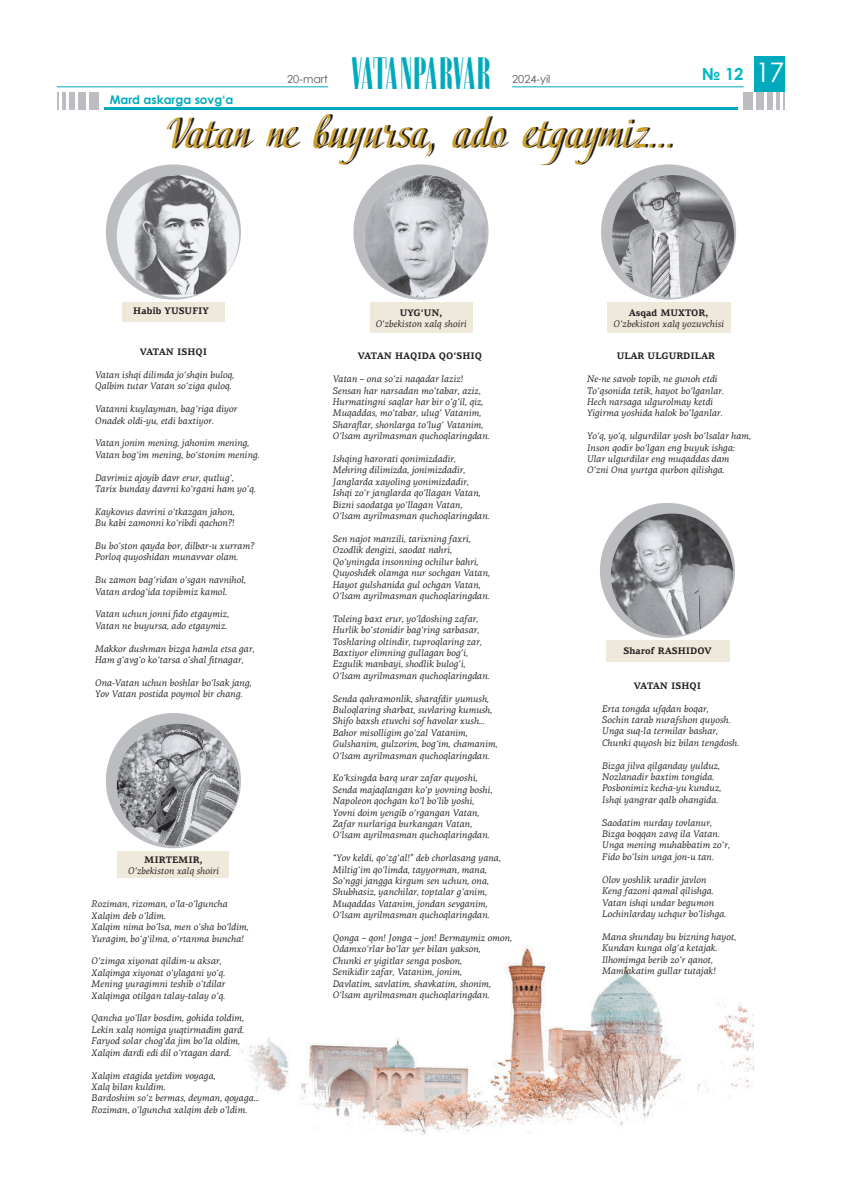
<style>
.page{position:relative;width:842px;height:1191px;background:#fff}
.page>*{position:absolute;margin:0;border:0;box-sizing:border-box;transform-origin:0 0}
.t1{font:44.1px "Zabatana Poster";letter-spacing:-.035em;color:#00aabc;scale:.81 1}
.t2{font:42.9px "Adventure";color:#231f20;scale:.83 1}
.t3{font:42.9px "Adventure";color:#cd9f2b;scale:.83 1}
.t4{font:700 16.6px "Century Gothic";color:#00b7c7}
.t5{font:700 12px "Century Gothic";color:#00aabc}
.t6{font:11px "Century Gothic";color:#57585a}
.t7{font:italic 9.5px/11.4px "PF Agora Serif Pro UZ";color:#231f20}
.t8{font:700 9.5px "PF Agora Serif Pro UZ";color:#231f20}
.s1{font-weight:400;font-size:27px;color:#fff}
</style>
<div class="page">
<div style="left:754px;top:57px;width:31px;height:35px;background:#00aabc"></div>
<hr style="left:512px;top:86px;width:232px;height:1px;background:#00aabc">
<hr style="left:57px;top:86px;width:271px;height:1px;background:#00aabc">
<div style="left:90px;top:93px;width:9px;height:17px;background:#bcbdc0"></div>
<div style="left:79px;top:93px;width:7px;height:17px;background:#bcbdc0"></div>
<div style="left:70px;top:93px;width:5px;height:17px;background:#bcbdc0"></div>
<hr style="left:62px;top:93px;width:4px;height:17px;background:#bcbdc0">
<div style="left:743px;top:93px;width:9px;height:17px;background:#bcbdc0"></div>
<div style="left:756px;top:93px;width:7px;height:17px;background:#bcbdc0"></div>
<div style="left:767px;top:93px;width:5px;height:17px;background:#bcbdc0"></div>
<hr style="left:776px;top:93px;width:4px;height:17px;background:#bcbdc0">
<hr style="left:104px;top:108px;width:634px;height:2px;background:#00aabc">
<img style="left:240px;top:945px;width:514px;height:189px">
<div style="left:122px;top:302px;width:103px;height:20px;background:#efe9dc"></div>
<div style="left:370px;top:302px;width:102px;height:31px;background:#efe9dc"></div>
<div style="left:607px;top:302px;width:123px;height:31px;background:#efe9dc"></div>
<div style="left:606px;top:640px;width:124px;height:22px;background:#efe9dc"></div>
<div style="left:118px;top:851px;width:111px;height:27px;background:#efe9dc"></div>
<div style="left:106px;top:164px;width:135px;height:136px;background:#bcbdc0;border-radius:50%"></div>
<div style="left:117px;top:175px;width:122px;height:122px;background:#f0f2f6;border-radius:50%"></div>
<img style="left:134px;top:175px;width:93px;height:119px">
<div style="left:353px;top:164px;width:136px;height:136px;background:#bcbdc0;border-radius:50%"></div>
<img style="left:364px;top:175px;width:123px;height:122px;border-radius:61px">
<div style="left:601px;top:164px;width:135px;height:136px;background:#bcbdc0;border-radius:50%"></div>
<img style="left:612px;top:175px;width:122px;height:122px;border-radius:61px">
<div style="left:600px;top:503px;width:135px;height:135px;background:#bcbdc0;border-radius:50%"></div>
<img style="left:611px;top:513px;width:122px;height:123px;border-radius:61px">
<div style="left:106px;top:713px;width:135px;height:135px;background:#bcbdc0;border-radius:50%"></div>
<img style="left:117px;top:723px;width:122px;height:123px;border-radius:61px">
<svg style="left:57px;top:93px;width:1px;height:17px"></svg>
<svg style="left:783px;top:93px;width:2px;height:17px"></svg>
<hr style="left:104px;top:107px;width:634px;height:2px;background:#00aabc">
<p class="t5" style="left:110px;top:90px;width:125px">Mard askarga sovg‘a</p>
<p class="t6" style="left:287px;top:72px;width:42px">20-mart</p>
<h1 class="t1" style="left:351px;top:47px;width:175px">VATANPARVAR</h1>
<p class="t6" style="left:512px;top:71px;width:40px">2024-yil</p>
<h3 class="t4" style="left:702px;top:62px;width:84px">№ 12 <span class="s1">17</span></h3>
<h2 class="t2" style="left:168px;top:107px;width:613px">Vatan ne buyursa, ado etgaymiz...</h2>
<h2 class="t3" style="left:656px;top:108px;width:23px">..</h2>
<p class="t8" style="left:133px;top:305px;width:77px">Habib YUSUFIY</p>
<p class="t8" style="left:400px;top:307px;width:44px">UYG‘UN,</p>
<p class="t7" style="left:375px;top:318px;width:93px">O‘zbekiston xalq shoiri</p>
<p class="t8" style="left:140px;top:346px;width:69px">VATAN ISHQI</p>
<p class="t7" style="left:95px;top:369px;width:141px">Vatan ishqi dilimda jo‘shqin buloq,<br>Qalbim tutar Vatan so‘ziga quloq.</p>
<p class="t7" style="left:95px;top:403px;width:144px">Vatanni kuylayman, bag‘riga diyor<br>Onadek oldi-yu, etdi baxtiyor.</p>
<p class="t7" style="left:95px;top:437px;width:166px">Vatan jonim mening, jahonim mening,<br>Vatan bog‘im mening, bo‘stonim mening.</p>
<p class="t7" style="left:95px;top:472px;width:162px">Davrimiz ajoyib davr erur, qutlug‘,<br>Tarix bunday davrni ko‘rgani ham yo‘q.</p>
<p class="t7" style="left:95px;top:506px;width:141px">Kaykovus davrini o‘tkazgan jahon,<br>Bu kabi zamonni ko‘ribdi qachon?!</p>
<p class="t7" style="left:95px;top:540px;width:161px">Bu bo‘ston qayda bor, dilbar-u xurram?<br>Porloq quyoshidan munavvar olam.</p>
<p class="t7" style="left:95px;top:574px;width:153px">Bu zamon bag‘ridan o‘sgan navnihol,<br>Vatan ardog‘ida topibmiz kamol.</p>
<p class="t7" style="left:95px;top:608px;width:136px">Vatan uchun jonni fido etgaymiz,<br>Vatan ne buyursa, ado etgaymiz.</p>
<p class="t7" style="left:95px;top:643px;width:161px">Makkor dushman bizga hamla etsa gar,<br>Ham g‘avg‘o ko‘tarsa o‘shal fitnagar,</p>
<p class="t7" style="left:95px;top:677px;width:158px">Ona-Vatan uchun boshlar bo‘lsak jang,<br>Yov Vatan postida poymol bir chang.</p>
<p class="t8" style="left:144px;top:853px;width:60px">MIRTEMIR,</p>
<p class="t7" style="left:128px;top:865px;width:93px">O‘zbekiston xalq shoiri</p>
<p class="t7" style="left:91px;top:898px;width:159px">Roziman, rizoman, o‘la-o‘lguncha Xalqim deb o‘ldim.<br>Xalqim nima bo‘lsa, men o‘sha bo‘ldim, Yuragim, bo‘g‘ilma, o‘rtanma buncha!</p>
<p class="t7" style="left:91px;top:955px;width:135px">O‘zimga xiyonat qildim-u aksar, Xalqimga xiyonat o‘ylagani yo‘q.<br>Mening yuragimni teshib o‘tdilar Xalqimga otilgan talay-talay o‘q.</p>
<p class="t7" style="left:91px;top:1012px;width:154px">Qancha yo‘llar bosdim, gohida toldim, Lekin xalq nomiga yuqtirmadim gard.<br>Faryod solar chog‘da jim bo‘la oldim, Xalqim dardi edi dil o‘rtagan dard.</p>
<p class="t7" style="left:91px;top:1069px;width:169px">Xalqim etagida yetdim voyaga,<br>Xalq bilan kuldim.<br>Bardoshim so‘z bermas, deyman, qoyaga…<br>Roziman, o‘lguncha xalqim deb o‘ldim.</p>
<p class="t8" style="left:358px;top:350px;width:126px">VATAN HAQIDA QO‘SHIQ</p>
<p class="t7" style="left:332px;top:373px;width:158px">Vatan – ona so‘zi naqadar laziz!<br>Sensan har narsadan mo‘tabar, aziz, Hurmatingni saqlar har bir o‘g‘il, qiz, Muqaddas, mo‘tabar, ulug‘ Vatanim, Sharaflar, shonlarga to‘lug‘ Vatanim, O‘lsam ayrilmasman quchoqlaringdan.</p>
<p class="t7" style="left:332px;top:453px;width:158px">Ishqing harorati qonimizdadir, Mehring dilimizda, jonimizdadir, Janglarda xayoling yonimizdadir, Ishqi zo‘r janglarda qo‘llagan Vatan, Bizni saodatga yo‘llagan Vatan, O‘lsam ayrilmasman quchoqlaringdan.</p>
<p class="t7" style="left:332px;top:533px;width:159px">Sen najot manzili, tarixning faxri, Ozodlik dengizi, saodat nahri, Qo‘yningda insonning ochilur bahri, Quyoshdek olamga nur sochgan Vatan, Hayot gulshanida gul ochgan Vatan, O‘lsam ayrilmasman quchoqlaringdan.</p>
<p class="t7" style="left:332px;top:613px;width:158px">Toleing baxt erur, yo‘ldoshing zafar, Hurlik bo‘stonidir bag‘ring sarbasar, Toshlaring oltindir, tuproqlaring zar, Baxtiyor elimning gullagan bog‘i, Ezgulik manbayi, shodlik bulog‘i, O‘lsam ayrilmasman quchoqlaringdan.</p>
<p class="t7" style="left:332px;top:692px;width:167px">Senda qahramonlik, sharafdir yumush, Buloqlaring sharbat, suvlaring kumush, Shifo baxsh etuvchi sof havolar xush...<br>Bahor misolligim go‘zal Vatanim, Gulshanim, gulzorim, bog‘im, chamanim, O‘lsam ayrilmasman quchoqlaringdan.</p>
<p class="t7" style="left:332px;top:772px;width:161px">Ko‘ksingda barq urar zafar quyoshi, Senda majaqlangan ko‘p yovning boshi, Napoleon qochgan ko‘l bo‘lib yoshi, Yovni doim yengib o‘rgangan Vatan, Zafar nurlariga burkangan Vatan, O‘lsam ayrilmasman quchoqlaringdan.</p>
<p class="t7" style="left:332px;top:852px;width:170px">“Yov keldi, qo‘zg‘al!” deb chorlasang yana, Miltig‘im qo‘limda, tayyorman, mana, So‘nggi jangga kirgum sen uchun, ona, Shubhasiz, yanchilar, toptalar g‘anim, Muqaddas Vatanim, jondan sevganim, O‘lsam ayrilmasman quchoqlaringdan.</p>
<p class="t7" style="left:332px;top:932px;width:181px">Qonga – qon! Jonga – jon! Bermaymiz omon, Odamxo‘rlar bo‘lar yer bilan yakson, Chunki er yigitlar senga posbon,<br>Senikidir zafar, Vatanim, jonim,<br>Davlatim, savlatim, shavkatim, shonim, O‘lsam ayrilmasman quchoqlaringdan.</p>
<p class="t8" style="left:629px;top:307px;width:81px">Asqad MUXTOR,</p>
<p class="t7" style="left:613px;top:318px;width:112px">O‘zbekiston xalq yozuvchisi</p>
<p class="t8" style="left:617px;top:350px;width:100px">ULAR ULGURDILAR</p>
<p class="t7" style="left:587px;top:373px;width:139px">Ne-ne savob topib, ne gunoh etdi To‘qsonida tetik, hayot bo‘lganlar.<br>Hech narsaga ulgurolmay ketdi Yigirma yoshida halok bo‘lganlar.</p>
<p class="t7" style="left:587px;top:430px;width:166px">Yo‘q, yo‘q, ulgurdilar yosh bo‘lsalar ham, Inson qodir bo‘lgan eng buyuk ishga:<br>Ular ulgurdilar eng muqaddas dam O‘zni Ona yurtga qurbon qilishga.</p>
<p class="t8" style="left:623px;top:645px;width:90px">Sharof RASHIDOV</p>
<p class="t8" style="left:634px;top:679px;width:69px">VATAN ISHQI</p>
<p class="t7" style="left:602px;top:702px;width:139px">Erta tongda ufqdan boqar,<br>Sochin tarab nurafshon quyosh.<br>Unga suq-la termilar bashar,<br>Chunki quyosh biz bilan tengdosh.</p>
<p class="t7" style="left:602px;top:759px;width:121px">Bizga jilva qilganday yulduz,<br>Nozlanadir baxtim tongida.<br>Posbonimiz kecha-yu kunduz,<br>Ishqi yangrar qalb ohangida.</p>
<p class="t7" style="left:602px;top:816px;width:129px">Saodatim nurday tovlanur,<br>Bizga boqqan zavq ila Vatan.<br>Unga mening muhabbatim zo‘r,<br>Fido bo‘lsin unga jon-u tan.</p>
<p class="t7" style="left:602px;top:873px;width:126px">Olov yoshlik uradir javlon<br>Keng fazoni qamal qilishga.<br>Vatan ishqi undar begumon<br>Lochinlarday uchqur bo‘lishga.</p>
<p class="t7" style="left:602px;top:930px;width:136px">Mana shunday bu bizning hayot,<br>Kundan kunga olg‘a ketajak.<br>Ilhomimga berib zo‘r qanot,<br>Mamlakatim gullar tutajak!</p>
</div>
